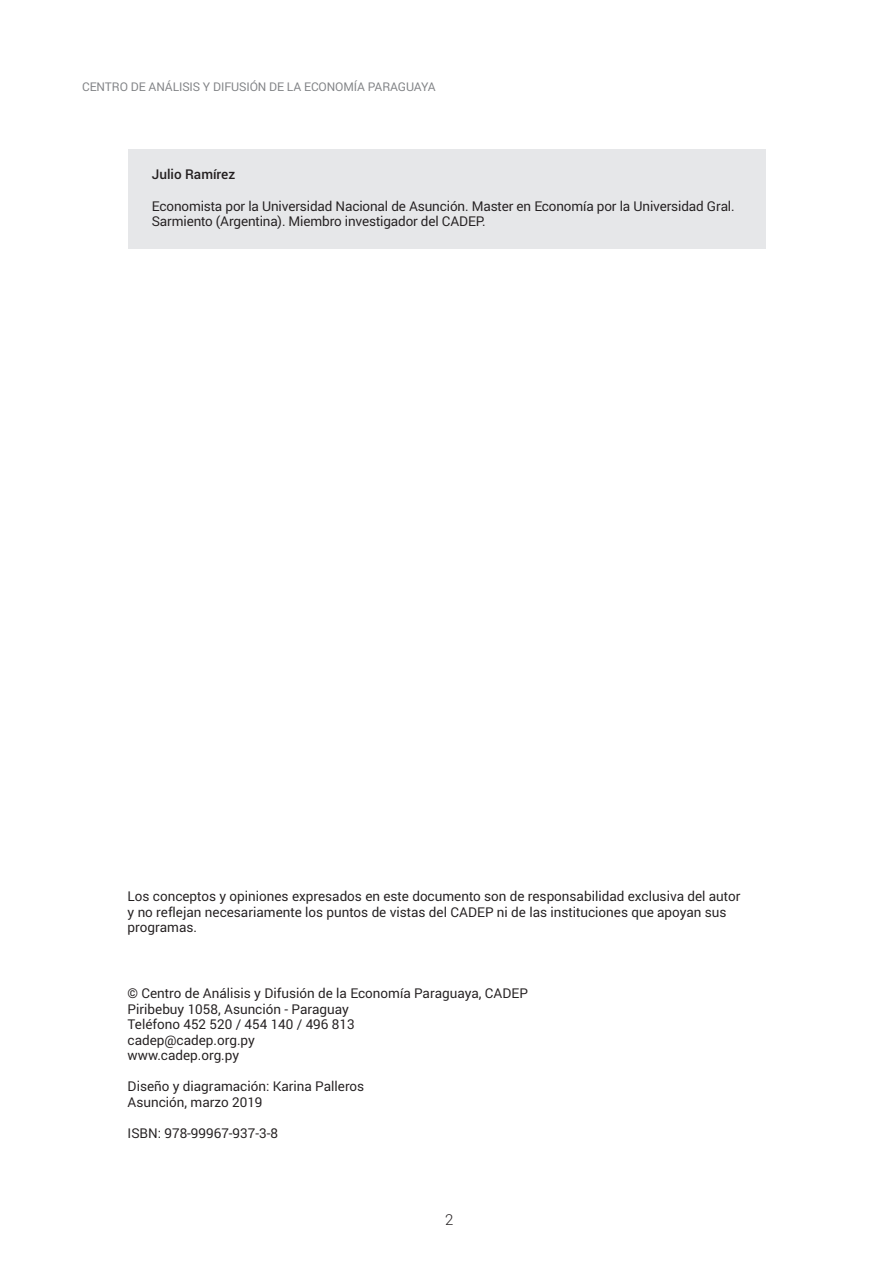
<style>
.page{position:relative;width:893px;height:1263px;background:#fff}
.page>*{position:absolute;margin:0;border:0;box-sizing:border-box;transform-origin:0 0}
.t1{font:300 15px "Roboto";color:#231f20}
.t2{font:13.5px/15.5px "Roboto";color:#231f20}
.t3{font:500 13.5px "Roboto";color:#231f20}
.t4{font:12px "Roboto";letter-spacing:-.01em;color:#808285}
</style>
<div class="page">
<hr style="left:892px;top:398px;width:1px;height:700px;background:#e6e7e9">
<div style="left:128px;top:149px;width:637px;height:100px;background:#e6e7e9"></div>
<p class="t4" style="left:82px;top:78px;width:355px">CENTRO DE ANÁLISIS Y DIFUSIÓN DE LA ECONOMÍA PARAGUAYA</p>
<p class="t3" style="left:152px;top:165px;width:85px">Julio Ramírez</p>
<p class="t2" style="left:152px;top:198px;width:584px">Economista por la Universidad Nacional de Asunción. Master en Economía por la Universidad Gral.<br>Sarmiento (Argentina). Miembro investigador del CADEP.</p>
<p class="t2" style="left:128px;top:888px;width:614px">Los conceptos y opiniones expresados en este documento son de responsabilidad exclusiva del autor y no reflejan necesariamente los puntos de vistas del CADEP ni de las instituciones que apoyan sus programas.</p>
<p class="t2" style="left:128px;top:985px;width:402px">© Centro de Análisis y Difusión de la Economía Paraguaya, CADEP Piribebuy 1058, Asunción - Paraguay<br>Teléfono 452 520 / 454 140 / 496 813<br>cadep@cadep.org.py<br>www.cadep.org.py</p>
<p class="t2" style="left:128px;top:1078px;width:238px">Diseño y diagramación: Karina Palleros<br>Asunción, marzo 2019</p>
<p class="t2" style="left:128px;top:1125px;width:152px">ISBN: 978-99967-937-3-8</p>
<p class="t1" style="left:445px;top:1209px;width:10px">2</p>
</div>
